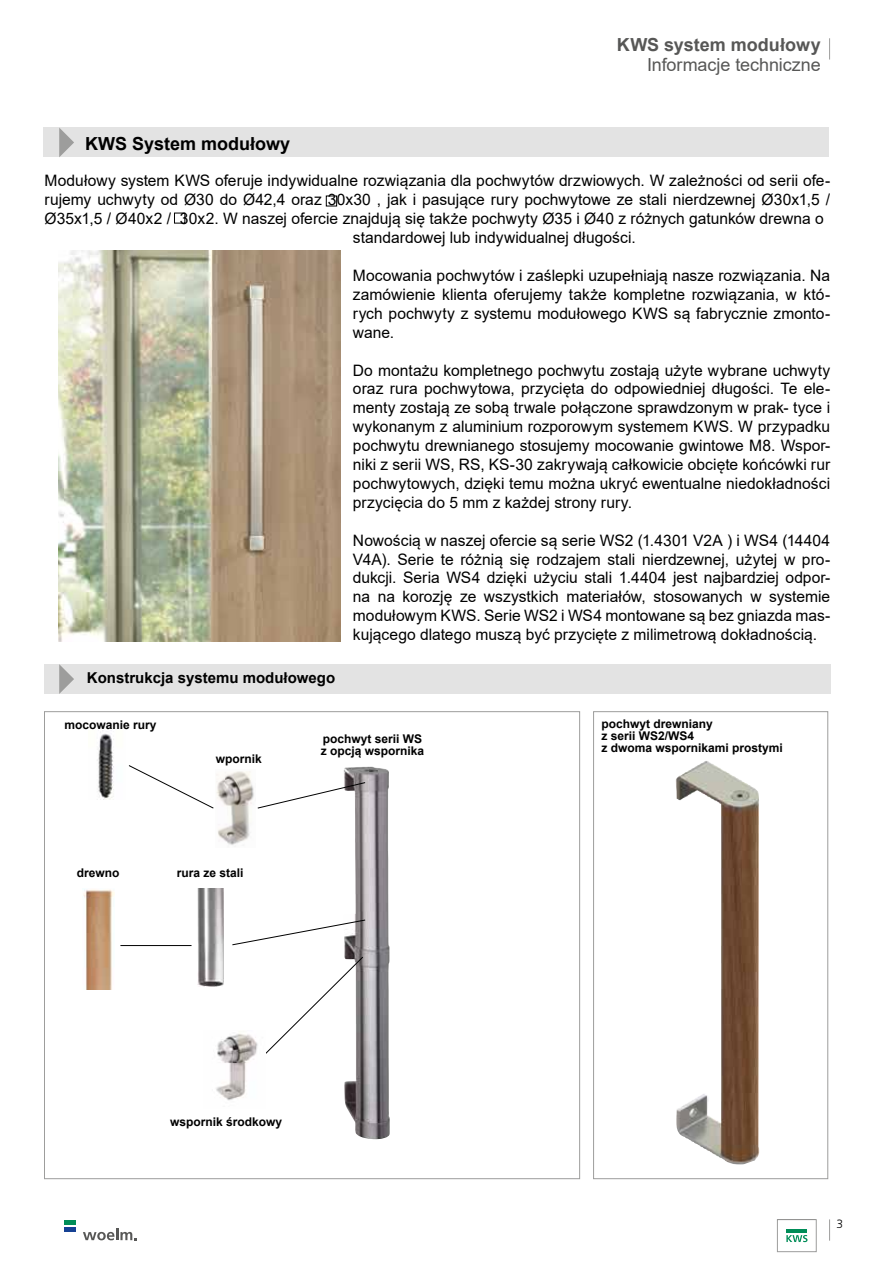
<style>
.page{position:relative;width:893px;height:1263px;background:#fff}
.page>*{position:absolute;margin:0;border:0;box-sizing:border-box;transform-origin:0 0}
.t1{font:18px "Arial";letter-spacing:-.005em;color:#575756}
.t2{font:700 18px "Arial";color:#575756}
.t3{font:700 18px "Arial";color:#000}
.t4{font:15.75px/18.9px "Arial";color:#000;text-align:justify}
.t5{font:700 15px "Arial";color:#000}
.t6{font:700 12px/12px "Arial";color:#000}
.t7{font:300 12px "Frutiger LT";color:#000}
</style>
<div class="page">
<svg style="left:829px;top:38px;width:1px;height:22px"></svg>
<div style="left:593px;top:711px;width:235px;height:468px;border:1px solid #9d9d9c"></div>
<img style="left:675px;top:761px;width:85px;height:404px">
<img style="left:343px;top:766px;width:47px;height:373px">
<svg style="left:232px;top:919px;width:134px;height:27px"></svg>
<svg style="left:257px;top:782px;width:109px;height:27px"></svg>
<svg style="left:266px;top:956px;width:98px;height:106px"></svg>
<img style="left:198px;top:888px;width:25px;height:99px">
<hr style="left:120px;top:945px;width:72px;height:1px;background:#000">
<img style="left:83px;top:889px;width:31px;height:101px">
<img style="left:216px;top:1033px;width:42px;height:68px">
<img style="left:216px;top:771px;width:38px;height:74px">
<svg style="left:128px;top:765px;width:86px;height:44px"></svg>
<img style="left:97px;top:732px;width:17px;height:68px">
<div style="left:43px;top:128px;width:786px;height:29px;background:#e3e3e3"></div>
<div style="left:44px;top:664px;width:787px;height:30px;background:#e3e3e3"></div>
<svg style="left:59px;top:128px;width:15px;height:29px"></svg>
<svg style="left:59px;top:664px;width:15px;height:30px"></svg>
<svg style="left:829px;top:1219px;width:1px;height:22px"></svg>
<hr style="left:786px;top:1229px;width:21px;height:3px;background:#008d58">
<svg style="left:786px;top:1235px;width:21px;height:7px"></svg>
<div style="left:777px;top:1219px;width:39px;height:33px;border:1px solid #9d9d9c"></div>
<div style="left:64px;top:1227px;width:12px;height:5px;background:#164194"></div>
<svg style="left:83px;top:1228px;width:54px;height:12px"></svg>
<div style="left:64px;top:1220px;width:12px;height:5px;background:#008d58"></div>
<img style="left:59px;top:251px;width:281px;height:390px">
<div style="left:326px;top:196px;width:11px;height:10px;border:1px solid #000"></div>
<div style="left:174px;top:213px;width:11px;height:10px;border:1px solid #000"></div>
<p class="t2" style="left:617px;top:32px;width:205px">KWS system modułowy</p>
<p class="t1" style="left:647px;top:53px;width:175px">Informacje techniczne</p>
<p class="t3" style="left:85px;top:131px;width:207px">KWS System modułowy</p>
<p class="t4" style="left:45px;top:171px;width:787px">Modułowy system KWS oferuje indywidualne rozwiązania dla pochwytów drzwiowych. W zależności od serii ofe-</p>
<p class="t4" style="left:45px;top:190px;width:787px">rujemy uchwyty od Ø30 do Ø42,4 oraz 30x30 , jak i pasujące rury pochwytowe ze stali nierdzewnej Ø30x1,5 /</p>
<p class="t4" style="left:45px;top:209px;width:780px">Ø35x1,5 / Ø40x2 / 30x2. W naszej ofercie znajdują się także pochwyty Ø35 i Ø40 z różnych gatunków drewna o</p>
<p class="t4" style="left:353px;top:228px;width:284px">standardowej lub indywidualnej długości.</p>
<p class="t4" style="left:353px;top:266px;width:479px">Mocowania pochwytów i zaślepki uzupełniają nasze rozwiązania. Na zamówienie klienta oferujemy także kompletne rozwiązania, w któ&shy;rych pochwyty z systemu modułowego KWS są fabrycznie zmonto&shy;wane.</p>
<p class="t4" style="left:353px;top:360px;width:479px">Do montażu kompletnego pochwytu zostają użyte wybrane uchwyty oraz rura pochwytowa, przycięta do odpowiedniej długości. Te ele&shy;menty zostają ze sobą trwale połączone sprawdzonym w prak- tyce i wykonanym z aluminium rozporowym systemem KWS. W przypadku pochwytu drewnianego stosujemy mocowanie gwintowe M8. Wspor&shy;niki z serii WS, RS, KS-30 zakrywają całkowicie obcięte końcówki rur pochwytowych, dzięki temu można ukryć ewentualne niedokładności przycięcia do 5 mm z każdej strony rury.</p>
<p class="t4" style="left:353px;top:530px;width:479px">Nowością w naszej ofercie są serie WS2 (1.4301 V2A ) i WS4 (14404<br>V4A). Serie te różnią się rodzajem stali nierdzewnej, użytej w pro&shy;dukcji. Seria WS4 dzięki użyciu stali 1.4404 jest najbardziej odpor&shy;na na korozję ze wszystkich materiałów, stosowanych w systemie modułowym KWS. Serie WS2 i WS4 montowane są bez gniazda mas&shy;kującego dlatego muszą być przycięte z milimetrową dokładnością.</p>
<p class="t5" style="left:87px;top:667px;width:250px">Konstrukcja systemu modułowego</p>
<p class="t6" style="left:65px;top:719px;width:94px">mocowanie rury</p>
<p class="t6" style="left:216px;top:753px;width:48px">wpornik</p>
<p class="t6" style="left:77px;top:867px;width:44px">drewno</p>
<p class="t6" style="left:177px;top:867px;width:68px">rura ze stali</p>
<p class="t6" style="left:321px;top:733px;width:105px">pochwyt serii WS z opcją wspornika</p>
<p class="t6" style="left:170px;top:1116px;width:114px">wspornik środkowy</p>
<p class="t6" style="left:601px;top:718px;width:183px">pochwyt drewniany<br>z serii WS2/WS4<br>z dwoma wspornikami prostymi</p>
<p class="t7" style="left:836px;top:1217px;width:8px">3</p>
</div>
